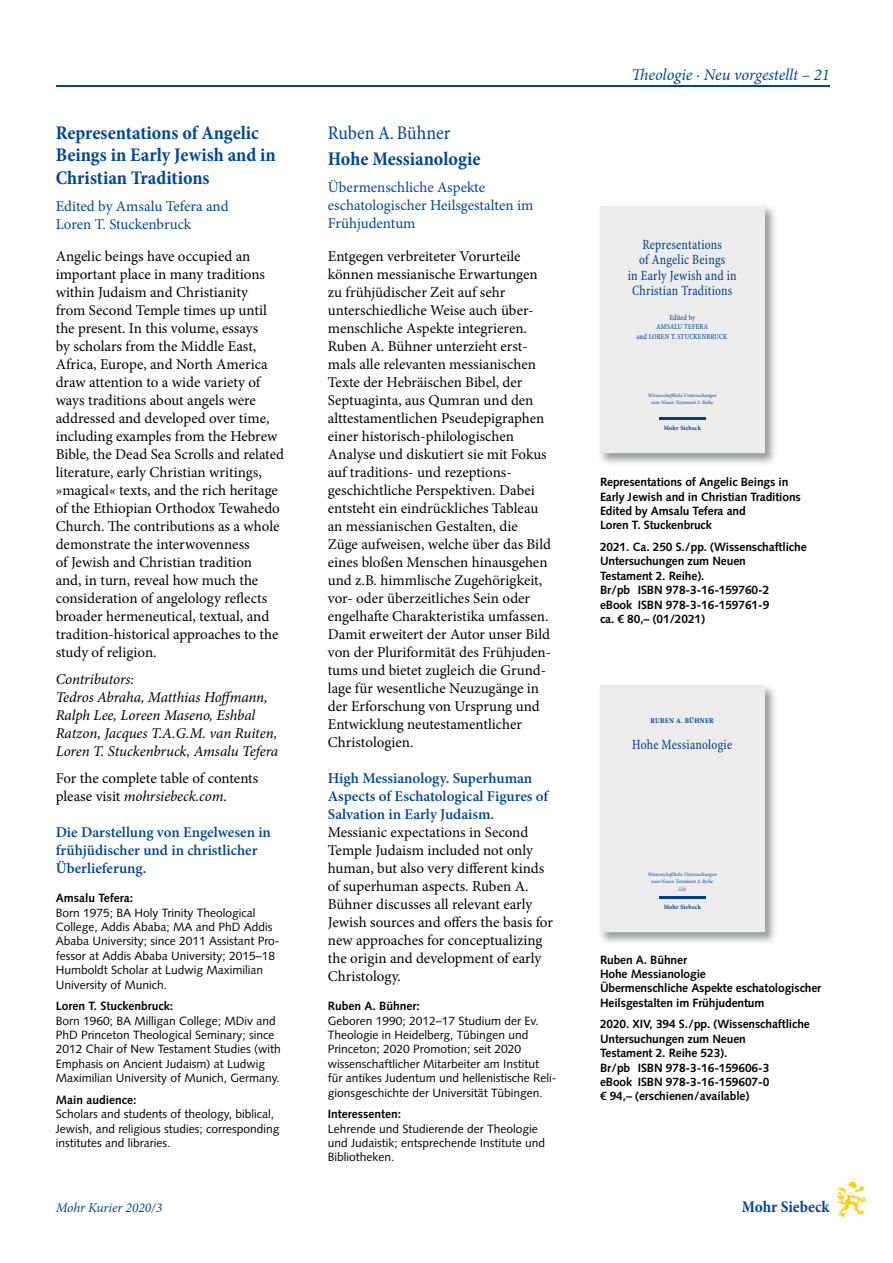
<style>
.page{position:relative;width:893px;height:1263px;background:#fff}
.page>*{position:absolute;margin:0;border:0;box-sizing:border-box;transform-origin:0 0}
.t1{font:700 condensed 19.5px/22.5px "Minion Pro";color:#004699}
.t2{font:condensed 19.5px "Minion Pro";color:#004699}
.t3{font:italic 16.5px "Minion Pro";letter-spacing:-.005em;color:#004699}
.t4{font:700 condensed 16.5px "Minion Pro";color:#004699}
.t5{font:15px/18px "Minion Pro";color:#000}
.t6{font:600 15px/18px "Minion Pro";color:#004699}
.t7{font:italic 15px/18px "Minion Pro";letter-spacing:-.01em;color:#000}
.t8{font:15px/18px "Minion Pro";letter-spacing:-.005em;color:#004699}
.t9{font:condensed 14.25px/15.5px "Minion Pro";letter-spacing:.015em;color:#003f89;text-align:center;scale:.91 1}
.t10{font:italic 13.5px "Minion Pro";letter-spacing:-.005em;color:#004699}
.t11{font:12px/14.4px "Syntax LT Std";color:#000}
.t12{font:700 12px/14.4px "Syntax LT Std";letter-spacing:-.01em;color:#000}
.t13{font:condensed 7.8px/9.6px "Minion Pro";letter-spacing:.03em;color:#003f89;text-align:center;scale:.91 1}
.t14{font:700 condensed 7.35px "Minion Pro";letter-spacing:.04em;color:#003f89}
.t15{font:700 6.45px "Minion Pro";letter-spacing:.04em;color:#003f89;scale:.93 1}
.t16{font:italic 5.1px/7.1px "Minion Pro";letter-spacing:-.005em;color:#003f89;text-align:center}
.s1{font-style:italic}
</style>
<div class="page">
<img style="left:836px;top:1182px;width:30px;height:36px">
<hr style="left:56px;top:86px;width:774px;height:1px;background:#004699">
<img style="left:600px;top:685px;width:175px;height:258px">
<div style="left:600px;top:685px;width:164px;height:247px;background:#ececec"></div>
<hr style="left:659px;top:896px;width:46px;height:3px;background:#003f89">
<img style="left:600px;top:206px;width:175px;height:258px">
<div style="left:600px;top:206px;width:164px;height:247px;background:#ececec"></div>
<hr style="left:659px;top:417px;width:46px;height:3px;background:#003f89">
<h1 class="t1" style="left:56px;top:121px;width:222px">Representations of Angelic<br>Beings in Early Jewish and in<br>Christian Traditions</h1>
<p class="t8" style="left:56px;top:197px;width:174px">Edited by Amsalu Tefera and<br>Loren T. Stuckenbruck</p>
<p class="t5" style="left:56px;top:248px;width:230px">Angelic beings have occupied an important place in many traditions within Judaism and Christianity<br>from Second Temple times up until the present. In this volume, essays<br>by scholars from the Middle East, Africa, Europe, and North America draw attention to a wide variety of ways traditions about angels were addressed and developed over time, including examples from the Hebrew Bible, the Dead Sea Scrolls and related literature, early Christian writings, »magical« texts, and the rich heritage of the Ethiopian Orthodox Tewahedo Church. The contributions as a whole demonstrate the interwovenness<br>of Jewish and Christian tradition<br>and, in turn, reveal how much the consideration of angelology reflects broader hermeneutical, textual, and tradition-historical approaches to the study of religion.</p>
<p class="t7" style="left:56px;top:670px;width:224px">Contributors:<br>Tedros Abraha, Matthias Hoffmann,<br>Ralph Lee, Loreen Maseno, Eshbal<br>Ratzon, Jacques T.A.G.M. van Ruiten,<br>Loren T. Stuckenbruck, Amsalu Tefera</p>
<p class="t5" style="left:56px;top:770px;width:204px">For the complete table of contents please visit <span class="s1">mohrsiebeck.com</span>.</p>
<p class="t6" style="left:56px;top:823px;width:217px">Die Darstellung von Engelwesen in frühjüdischer und in christlicher<br>Überlieferung.</p>
<p class="t12" style="left:56px;top:891px;width:79px">Amsalu Tefera:</p>
<p class="t11" style="left:56px;top:905px;width:225px">Born 1975; BA Holy Trinity Theological College, Addis Ababa; MA and PhD Addis Ababa University; since 2011 Assistant Pro&shy;fessor at Addis Ababa University; 2015–18<br>Humboldt Scholar at Ludwig Maximilian University of Munich.</p>
<p class="t12" style="left:56px;top:999px;width:119px">Loren T. Stuckenbruck:</p>
<p class="t11" style="left:56px;top:1013px;width:226px">Born 1960; BA Milligan College; MDiv and PhD Princeton Theological Seminary; since 2012 Chair of New Testament Studies (with Emphasis on Ancient Judaism) at Ludwig Maximilian University of Munich, Germany.</p>
<p class="t12" style="left:56px;top:1092px;width:82px">Main audience:</p>
<p class="t11" style="left:56px;top:1107px;width:225px">Scholars and students of theology, biblical,<br>Jewish, and religious studies; corresponding institutes and libraries.</p>
<h1 class="t2" style="left:328px;top:121px;width:124px">Rube n A. Bühner</h1>
<h1 class="t1" style="left:328px;top:148px;width:154px">H ohe Messianologie</h1>
<p class="t8" style="left:328px;top:179px;width:207px">Übermenschliche Aspekte eschatologischer Heilsgestalten im<br>Frühjudentum</p>
<p class="t5" style="left:328px;top:248px;width:225px">Ent gegen verbreiteter Vorurteile können messianische Erwartungen zu frühjüdischer Zeit auf sehr<br>unter schiedliche Weise auch über&shy;menschliche Aspekte integrieren.<br>Ruben A. Bühner unterzieht erst&shy;mals alle relevanten messianischen Texte der Hebräischen Bibel, der Septuaginta, aus Qumran und den alttestamentlichen Pseudepigraphen einer historisch-philologischen Analyse und diskutiert sie mit Fokus auf traditions- und rezeptions&shy;geschichtliche Perspektiven. Dabei entsteht ein eindrückliches Tableau an messianischen Gestalten, die Züge aufweisen, welche über das Bild eines bloßen Menschen hinausgehen und z. B. himmlische Zugehörigkeit, vor- oder überzeitliches Sein oder engelhafte Charakteristika umfassen.<br>Damit erweitert der Autor unser Bild von der Pluriformität des Frühjuden&shy;tums und bietet zugleich die Grund&shy;lage für wesentliche Neuzugänge in der Erforschung von Ursprung und Ent wicklung neutestamentlicher Christo logien.</p>
<p class="t6" style="left:328px;top:769px;width:222px">High Messianology. Superhuman<br>Aspects of Eschatological Figures of<br>Salvation in Early Judaism.</p>
<p class="t5" style="left:328px;top:824px;width:227px">Messianic expectations in Second Temple Judaism included not only human, but also very different kinds of superhuman aspects. Ruben A.<br>Bühner discusses all relevant early Jewish sources and offers the basis for new approaches for conceptualizing the origin and development of early Christology.</p>
<p class="t12" style="left:328px;top:999px;width:94px">Ruben A. Bühner:</p>
<p class="t11" style="left:328px;top:1013px;width:230px">Geboren 1990; 2012–17 Studium der Ev.<br>Theologie in Heidelberg, Tübingen und Princeton; 2020 Promotion; seit 2020 wissenschaftlicher Mitarbeiter am Institut für antikes Judentum und hellenistische Reli&shy;gionsgeschichte der Un iversität Tübingen.</p>
<p class="t12" style="left:328px;top:1107px;width:75px">Interessenten:</p>
<p class="t11" style="left:328px;top:1121px;width:219px">Lehrende und Studierende der Theologie und Judaistik; entsprechende Institute und<br>Bibliotheken.</p>
<p class="t3" style="left:632px;top:63px;width:200px">Theologie · Neu vorgestellt – 21</p>
<p class="t9" style="left:628px;top:237px;width:121px">Representations<br>of Angelic Beings<br>in Early Jewish and in<br>Christian Traditions</p>
<p class="t13" style="left:637px;top:313px;width:101px">Edited by<br>AMSALU TEFERA<br>and LOREN T. STUCKENBRUCK</p>
<p class="t16" style="left:648px;top:392px;width:70px">Wissenschaftliche Untersuchungen zum Neuen Testament 2. Reihe</p>
<p class="t15" style="left:664px;top:423px;width:41px">Mohr Siebeck</p>
<p class="t12" style="left:600px;top:475px;width:202px">Representations of Angelic Beings in<br>Early Jewish and in Christian Traditions<br>Edited by Amsalu Tefera and<br>Loren T. Stuckenbruck</p>
<p class="t12" style="left:600px;top:540px;width:208px">2021 . Ca. 250 S. / pp. (Wissenschaftliche<br>Untersuchungen zum Neuen<br>Testament 2. Reihe).<br>Br / pb ISBN 978-3-16-159760-2<br>eBook ISBN 978-3-16-159761-9<br>ca. € 80,– (01/2021)</p>
<p class="t14" style="left:651px;top:716px;width:65px">RUBEN A. BÜHNER</p>
<p class="t9" style="left:632px;top:737px;width:111px">Hohe Messianologie</p>
<p class="t16" style="left:648px;top:871px;width:70px">Wissenschaftliche Untersuchungen zum Neuen Testament 2. Reihe<br>523</p>
<p class="t15" style="left:664px;top:902px;width:41px">Mohr Siebeck</p>
<p class="t12" style="left:600px;top:952px;width:223px">Ruben A. Bühner<br>Hohe Messianologie<br>Übermenschliche Aspekte eschatologischer<br>Heilsgestalten im Frühjudentum</p>
<p class="t12" style="left:600px;top:1017px;width:211px">2020 . XIV, 394 S. / pp. (Wissenschaftliche<br>Untersuchungen zum Neuen<br>Testament 2. Reihe 523).<br>Br / pb ISBN 978-3-16-159606-3<br>eBook ISBN 978-3-16-159607-0<br>€ 94,– (erschienen / available)</p>
<p class="t10" style="left:56px;top:1198px;width:108px">Mohr Kurier 2020/3</p>
<p class="t4" style="left:742px;top:1195px;width:89px">Mohr Siebeck</p>
</div>
